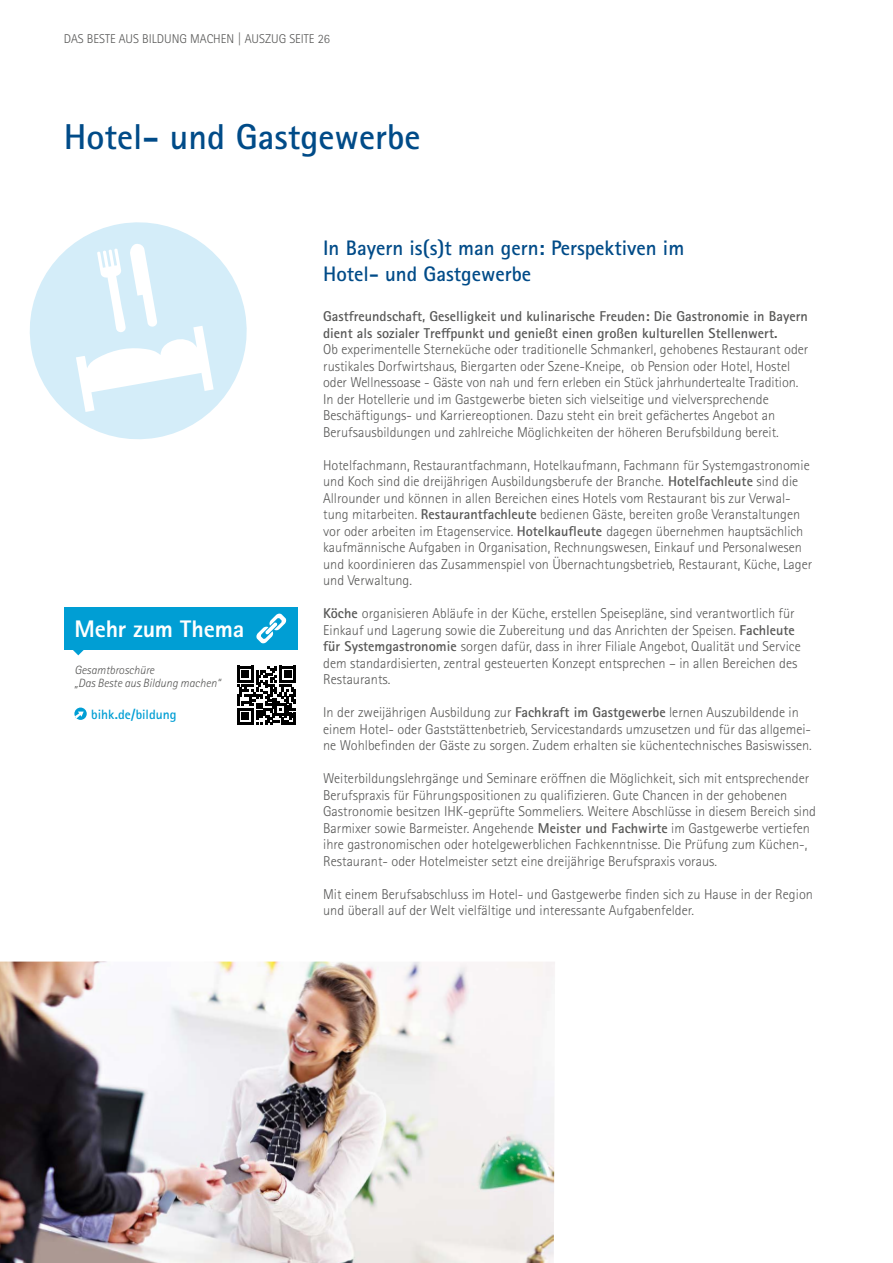
<style>
.page{position:relative;width:893px;height:1263px;background:#fff}
.page>*{position:absolute;margin:0;border:0;box-sizing:border-box;transform-origin:0 0}
.Headline{font:700 36px "Rotis Sans Serif Std";color:#004b88}
.Infobox_Box-Headline{font:800 24px "Rotis Sans Serif Std";letter-spacing:-.005em;color:#fff}
.Subheadline{font:700 21px/25.2px "Rotis Sans Serif Std";color:#004b88}
.Fließtext{font:300 14.25px/16.5px "Rotis Sans Serif Std";color:#575756}
.Mutterschrift_Rotis{font:700 13.5px "Rotis Sans Serif Std";color:#009ed4}
.t1{font:300 12.75px "Rotis Sans Serif Std";color:#575756}
.Mutterschrift_Rotis-2{font:italic 300 12px/13.5px "Rotis Sans Serif Std";color:#575756}
.s1{font-weight:700}
</style>
<div class="page">
<img style="left:0;top:961px;width:555px;height:302px">
<svg style="left:29px;top:222px;width:218px;height:218px;fill:#d4edf9"></svg>
<svg style="left:76px;top:243px;width:138px;height:169px"></svg>
<svg style="left:74px;top:707px;width:13px;height:13px"></svg>
<svg style="left:75px;top:711px;width:9px;height:7px"></svg>
<div style="left:64px;top:607px;width:234px;height:42px;background:#009ed4"></div>
<svg style="left:72px;top:649px;width:12px;height:6px"></svg>
<svg style="left:256px;top:613px;width:31px;height:31px"></svg>
<svg style="left:237px;top:666px;width:59px;height:59px"></svg>
<p class="t1" style="left:64px;top:31px;width:268px">Das Beste aus Bildung machen | Auszug Seite 26</p>
<p class="Headline" style="left:64px;top:114px;width:358px">Hotel- und Gastgewerbe</p>
<p class="Infobox_Box-Headline" style="left:74px;top:613px;width:171px">Mehr zum Thema</p>
<p class="Mutterschrift_Rotis-2" style="left:74px;top:663px;width:148px">Gesamtbroschüre<br>„Das Beste aus Bildung machen“</p>
<p class="Mutterschrift_Rotis" style="left:91px;top:705px;width:87px">bihk.de/bildung</p>
<p class="Subheadline" style="left:323px;top:235px;width:363px">In Bayern is(s)t man gern: Perspektiven im<br>Hotel- und Gastgewerbe</p>
<p class="Fließtext" style="left:323px;top:308px;width:487px"><span class="s1">Gastfreundschaft, Geselligkeit und kulinarische Freuden: Die Gastronomie in Bayern dient als sozialer Treffpunkt und genießt einen großen kulturellen Stellenwert.<br></span>Ob experimentelle Sterneküche oder traditionelle Schmankerl, gehobenes Restaurant oder rustikales Dorfwirtshaus, Biergarten oder Szene-Kneipe, ob Pension oder Hotel, Hostel oder Wellnessoase - Gäste von nah und fern erleben ein Stück jahrhundertealte Tradition.<br>I n der Hotellerie und im Gastgewerbe bieten sich vielseitige und vielversprechende Beschäftigungs- und Karriereoptionen. Dazu steht ein breit gefächertes Angebot an Berufsausbildungen und zahlreiche Möglichkeiten der höheren Berufsbildung bereit.</p>
<p class="Fließtext" style="left:323px;top:457px;width:491px">Hotelfachmann, Restaurantfachmann, Hotelkaufmann, Fachmann für Systemgastronomie und Koch sind die dreijährigen Ausbildungsberufe der Branche. <span class="s1">Hotelfachleute</span> sind die Allrounder und können in allen Bereichen eines Hotels vom Restaurant bis zur Verwal&shy;tung mitarbeiten. <span class="s1">Restaurantfachleute</span> bedienen Gäste, bereiten große Veranstaltungen vor oder arbeiten im Etagenservice. <span class="s1">Hotelkaufleute</span> dagegen übernehmen hauptsächlich kaufmännische Aufgaben in Organisation, Rechnungswesen, Einkauf und Personalwesen und koordinieren das Zusammenspiel von Übernachtungsbetrieb, Restaurant, Küche, Lager und Verwaltung.</p>
<p class="Fließtext" style="left:323px;top:605px;width:479px"><span class="s1">Köche</span> organisieren Abläufe in der Küche, erstellen Speisepläne, sind verantwortlich für Einkauf und Lagerung sowie die Zubereitung und das Anrichten der Speisen. <span class="s1">Fachleute für Systemgastronomie</span> sorgen dafür, dass in ihrer Filiale Angebot, Qualität und Service dem standardisierten, zentral gesteuerten Konzept entsprechen – in allen Bereichen des Restaurants.</p>
<p class="Fließtext" style="left:323px;top:704px;width:490px">I n der zweijährigen Ausbildung zur <span class="s1">Fachkraft im Gastgewerbe</span> lernen Auszubildende in einem Hotel- oder Gaststättenbetrieb, Servicestandards umzusetzen und für das allgemei&shy;ne Wohlbefinden der Gäste zu sorgen. Zudem erhalten sie küchentechnisches Basiswissen.</p>
<p class="Fließtext" style="left:323px;top:770px;width:494px">Weiterbildungslehrgänge und Seminare eröffnen die Möglichkeit, sich mit entsprechender Berufspraxis für Führungspositionen zu qualifizieren. Gute Chancen in der gehobenen Gastronomie besitzen IH K-geprüfte Sommeliers. Weitere Abschlüsse in diesem Bereich sind Barmixer sowie Barmeister. Angehende <span class="s1">Meister und Fachwirte</span> im Gastgewerbe vertiefen ihre gastronomischen oder hotelgewerblichen Fachkenntnisse. Die Prüfung zum Küchen-, Restaurant- oder Hotelmeister setzt eine dreijährige Berufspraxis voraus.</p>
<p class="Fließtext" style="left:323px;top:886px;width:491px">M it einem Berufsabschluss im Hotel- und Gastgewerbe finden sich zu Hause in der Region und überall auf der Welt vielfältige und interessante Aufgabenfelder.</p>
</div>
